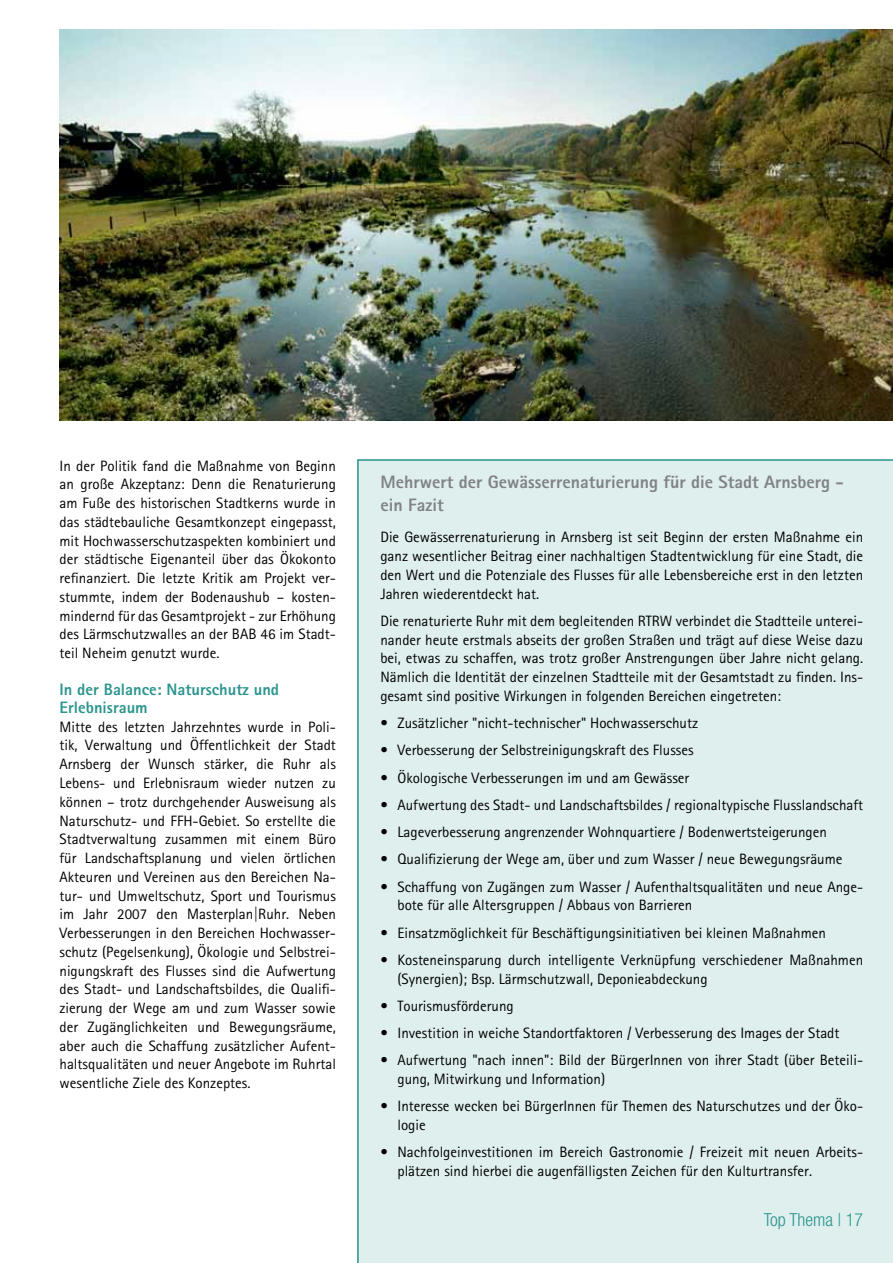
<style>
.page{position:relative;width:893px;height:1263px;background:#fff}
.page>*{position:absolute;margin:0;border:0;box-sizing:border-box;transform-origin:0 0}
.t1{font:800 18px/22.5px "AT Rotis Sans Serif";color:#808285}
.t2{font:300 condensed 18px "Helvetica Neue";color:#2b958d}
.t3{font:800 16.5px/18px "AT Rotis Sans Serif";color:#2b958d}
.t4{font:15px/18.8px "AT Rotis Sans Serif";color:#000}
</style>
<div class="page">
<img style="left:60px;top:30px;width:833px;height:390px">
<div style="left:357px;top:459px;width:536px;height:804px;background:#dfefee"></div>
<p class="t4" style="left:60px;top:456px;width:278px;text-align:justify">In der Politik fand die Maßnahme von Beginn an große Akzeptanz: Denn die Renaturierung am Fuße des historischen Stadtkerns wurde in das städtebauliche Gesamtkonzept eingepasst, mit Hochwasserschutzaspekten kombiniert und der städtische Eigenanteil über das Ökokonto refinanziert. Die letzte Kritik am Projekt ver&shy;stummte, indem der Bodenaushub – kosten&shy;mindernd für das Gesamtprojekt - zur Erhöhung des Lärmschutzwalles an der BAB 46 im Stadt&shy;teil Neheim genutzt wurde.</p>
<p class="t3" style="left:60px;top:680px;width:221px">In der Balance: Naturschutz und<br>Erlebnisraum</p>
<p class="t4" style="left:60px;top:717px;width:278px;text-align:justify">Mitte des letzten Jahrzehntes wurde in Poli&shy;tik, Verwaltung und Öffentlichkeit der Stadt Arnsberg der Wunsch stärker, die Ruhr als Lebens- und Erlebnisraum wieder nutzen zu können – trotz durchgehender Ausweisung als Naturschutz- und FFH-Gebiet. So erstellte die Stadtverwaltung zusammen mit einem Büro für Landschaftsplanung und vielen örtlichen Akteuren und Vereinen aus den Bereichen Na&shy;tur- und Umweltschutz, Sport und Tourismus im Jahr 2007 den Masterplan|Ruhr. Neben Verbesserungen in den Bereichen Hochwasser&shy;schutz (Pegelsenkung), Ökologie und Selbstrei&shy;nigungskraft des Flusses sind die Aufwertung des Stadt- und Landschaftsbildes, die Qualifi&shy;zierung der Wege am und zum Wasser sowie der Zugänglichkeiten und Bewegungsräume, aber auch die Schaffung zusätzlicher Aufent&shy;haltsqualitäten und neuer Angebote im Ruhrtal wesentliche Ziele des Konzeptes.</p>
<p class="t1" style="left:380px;top:471px;width:465px">Mehrwert der Gewässerrenaturierung für die Stadt Arnsberg - ein Fazit</p>
<p class="t4" style="left:380px;top:528px;width:484px;text-align:justify">Die Gewässerrenaturierung in Arnsberg ist seit Beginn der ersten Maßnahme ein ganz wesentlicher Beitrag einer nachhaltigen Stadtentwicklung für eine Stadt, die den Wert und die Potenziale des Flusses für alle Lebensbereiche erst in den letzten Jahren wiederentdeckt hat.</p>
<p class="t4" style="left:380px;top:611px;width:484px;text-align:justify">Die renaturierte Ruhr mit dem begleitenden RTRW verbindet die Stadtteile unterei&shy;nander heute erstmals abseits der großen Straßen und trägt auf diese Weise dazu bei, etwas zu schaffen, was trotz großer Anstrengungen über Jahre nicht gelang.<br>Nämlich die Identität der einzelnen Stadtteile mit der Gesamtstadt zu finden. Ins&shy;gesamt sind positive Wirkungen in folgenden Bereichen eingetreten:</p>
<p class="t4" style="left:380px;top:713px;width:319px">• Zusätzlicher "nicht-technischer" Hochwasserschutz</p>
<p class="t4" style="left:380px;top:741px;width:315px">• Verbesserung der Selbstreinigungskraft des Flusses</p>
<p class="t4" style="left:380px;top:768px;width:310px">• Ökologische Verbesserungen im und am Gewässer</p>
<p class="t4" style="left:380px;top:795px;width:484px">• Aufwertung des Stadt- und Landschaftsbildes / regionaltypische Flusslandschaft</p>
<p class="t4" style="left:380px;top:822px;width:448px">• Lageverbesserung angrenzender Wohnquartiere / Bodenwertsteigerungen</p>
<p class="t4" style="left:380px;top:850px;width:464px">• Qualifizierung der Wege am, über und zum Wasser / neue Bewegungsräume</p>
<p class="t4" style="left:397px;top:877px;width:467px;text-indent:-17px">• Schaffung von Zugängen zum Wasser / Aufenthaltsqualitäten und neue Ange&shy;bote für alle Altersgruppen / Abbaus von Barrieren</p>
<p class="t4" style="left:380px;top:923px;width:447px">• Einsatzmöglichkeit für Beschäftigungsinitiativen bei kleinen Maßnahmen</p>
<p class="t4" style="left:397px;top:950px;width:467px;text-indent:-17px">• Kosteneinsparung durch intelligente Verknüpfung verschiedener Maßnahmen (Synergien); Bsp. Lärmschutzwall, Deponieabdeckung</p>
<p class="t4" style="left:380px;top:996px;width:135px">• Tourismusförderung</p>
<p class="t4" style="left:380px;top:1023px;width:461px">• Investition in weiche Standortfaktoren / Verbesserung des Images der Stadt</p>
<p class="t4" style="left:397px;top:1051px;width:467px;text-indent:-17px">• Aufwertung "nach innen": Bild der BürgerInnen von ihrer Stadt (über Beteili&shy;gung, Mitwirkung und Information)</p>
<p class="t4" style="left:397px;top:1097px;width:467px;text-indent:-17px">• Interesse wecken bei BürgerInnen für Themen des Naturschutzes und der Öko&shy;logie</p>
<p class="t4" style="left:397px;top:1143px;width:467px;text-indent:-17px">• Nachfolgeinvestitionen im Bereich Gastronomie / Freizeit mit neuen Arbeits&shy;plätzen sind hierbei die augenfälligsten Zeichen für den Kulturtransfer.</p>
<p class="t2" style="left:764px;top:1209px;width:101px">Top Thema | 17</p>
</div>
